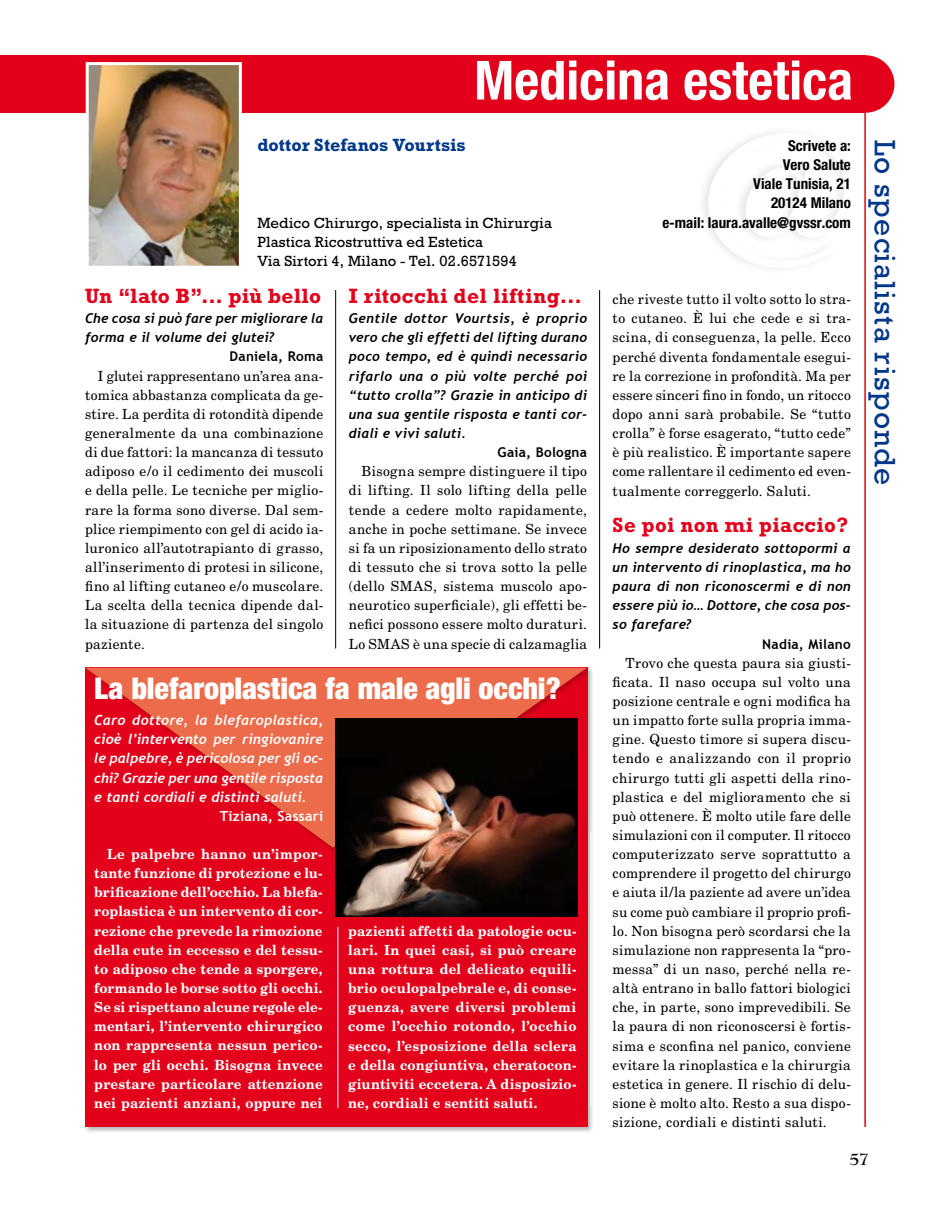
<style>
.page{position:relative;width:936px;height:1212px;background:#fff}
.page>*{position:absolute;margin:0;border:0;box-sizing:border-box;transform-origin:0 0}
.t1{font:195px "Times";color:#fff}
.t2{font:700 condensed 54px "Helvetica Neue";color:#fff}
.t3{font:900 condensed 30px "Helvetica Neue";color:#fff}
.t4{font:30px "Rockwell";letter-spacing:.04em;color:#00378b}
.t5{font:700 21px "Rockwell";letter-spacing:.02em;color:#e2001a}
.t6{font:700 18px "Rockwell";color:#00378b}
.t7{font:700 18px "Bernhard Modern";color:#000}
.t8{font:15px/19.2px "Rockwell";letter-spacing:.01em;color:#000}
.t9{font:700 condensed 15px/19.2px "Helvetica Neue";color:#000;text-align:right}
.t10{font:13.95px/19.2px "New Century Schlbk";letter-spacing:.025em;color:#000;text-align:justify}
.t11{font:700 13.95px/19.2px "New Century Schlbk";letter-spacing:.015em;color:#fff;text-align:justify;scale:.95 1}
.t12{font:italic 700 13.95px/19.2px "Trebuchet";letter-spacing:-.005em;color:#fff;text-align:justify}
.t13{font:700 13.95px "Trebuchet MS";letter-spacing:.015em;color:#fff}
.t14{font:italic 700 13.5px/19.2px "Trebuchet";letter-spacing:.01em;color:#000;text-align:justify}
.t15{font:700 13.5px "Trebuchet MS";letter-spacing:.02em;color:#000}
</style>
<div class="page">
<div style="left:837px;top:55px;width:57px;height:58px;background:#e2001a;border-radius:50%"></div>
<div style="left:0;top:55px;width:865px;height:58px;background:#e2001a"></div>
<hr style="left:864px;top:113px;width:1px;height:1014px;background:#e2001a">
<div style="left:695px;top:125px;width:159px;height:150px;background:#000;opacity:.1"></div>
<div style="left:83px;top:666px;width:511px;height:469px;background:#000;opacity:.3"></div>
<div style="left:85px;top:668px;width:502px;height:459px;background:#e2001a"></div>
<div style="left:83px;top:666px;width:510px;height:189px;background:#000;opacity:.2"></div>
<svg style="left:85px;top:668px;width:502px;height:180px;fill:#eb6b4a"></svg>
<hr style="left:335px;top:290px;width:1px;height:358px;background:#000">
<hr style="left:599px;top:290px;width:1px;height:358px;background:#000">
<hr style="left:590px;top:832px;width:1px;height:275px;background:#fff">
<img style="left:90px;top:66px;width:148px;height:199px">
<div style="left:86px;top:62px;width:156px;height:207px;border:3px solid #fff"></div>
<hr style="left:337px;top:927px;width:1px;height:181px;background:#fff">
<img style="left:336px;top:718px;width:241px;height:198px">
<h2 class="t2" style="left:474px;top:48px;width:380px">Medicina estetica</h2>
<p class="t6" style="left:257px;top:134px;width:210px">dottor Stefanos Vourtsis</p>
<p class="t8" style="left:257px;top:213px;width:296px">Medico Chirurgo, specialista in Chirurgia<br>Plastica Ricostruttiva ed Estetica<br>Via Sirtori 4, Milano - Tel. 02.6571594</p>
<h3 class="t5" style="left:85px;top:283px;width:237px">Un “lato B”... più bello</h3>
<p class="t14" style="left:85px;top:309px;width:240px">Che cosa si può fare per migliorare la forma e il volume dei glutei?</p>
<p class="t15" style="left:229px;top:348px;width:95px">Daniela, Roma</p>
<p class="t10" style="left:85px;top:366px;width:240px;text-indent:13px">I glutei rappresentano un’area ana&shy;tomica abbastanza complicata da ge&shy;stire. La perdita di rotondità dipende generalmente da una combinazione di due fattori: la mancanza di tessuto adiposo e/o il cedimento dei muscoli e della pelle. Le tecniche per miglio&shy;rare la forma sono diverse. Dal sem&shy;plice riempimento con gel di acido ia&shy;luronico all’autotrapianto di grasso, all’inserimento di protesi in silicone, fino al lifting cutaneo e/o muscolare.<br>La scelta della tecnica dipende dal&shy;la situazione di partenza del singolo paziente.</p>
<h3 class="t5" style="left:349px;top:283px;width:234px">I ritocchi del lifting...</h3>
<p class="t14" style="left:349px;top:309px;width:240px">Gentile dottor Vourtsis, è proprio vero che gli effetti del lifting durano poco tempo, ed è quindi necessario rifarlo una o più volte perché poi “tutto crolla”? Grazie in anticipo di una sua gentile risposta e tanti cor&shy;diali e vivi saluti.</p>
<p class="t15" style="left:497px;top:444px;width:91px">Gaia, Bologna</p>
<p class="t10" style="left:349px;top:462px;width:240px;text-indent:13px">Bisogna sempre distinguere il tipo di lifting. Il solo lifting della pelle tende a cedere molto rapidamente, anche in poche settimane. Se invece si fa un riposizionamento dello strato di tessuto che si trova sotto la pelle (dello SMAS, sistema muscolo apo&shy;neurotico superficiale), gli effetti be&shy;nefici possono essere molto duraturi.<br>Lo SMAS è una specie di calzamaglia</p>
<h3 class="t3" style="left:94px;top:670px;width:468px">La blefaroplastica fa male agli occhi?</h3>
<p class="t12" style="left:94px;top:711px;width:230px">Caro dottore, la blefaroplastica, cioè l’intervento per ringiovanire le palpebre, è pericolosa per gli oc&shy;chi? Grazie per una gentile risposta e tanti cordiali e distinti saluti.</p>
<p class="t13" style="left:220px;top:807px;width:105px">Tiziana, Sassari</p>
<p class="t11" style="left:94px;top:844px;width:242px;text-indent:13px">Le palpebre hanno un’impor&shy;tante funzione di protezione e lu&shy;brificazione dell’occhio. La blefa&shy;roplastica è un intervento di cor&shy;rezione che prevede la rimozione della cute in eccesso e del tessu&shy;to adiposo che tende a sporgere, formando le borse sotto gli occhi.<br>Se si rispettano alcune regole ele&shy;mentari, l’intervento chirurgico non rappresenta nessun perico&shy;lo per gli occhi. Bisogna invece prestare particolare attenzione nei pazienti anziani, oppure nei</p>
<p class="t11" style="left:348px;top:921px;width:242px">pazienti affetti da patologie ocu&shy;lari. In quei casi, si può creare una rottura del delicato equili&shy;brio oculopalpebrale e, di conse&shy;guenza, avere diversi problemi come l’occhio rotondo, l’occhio secco, l’esposizione della sclera e della congiuntiva, cheratocon&shy;giuntiviti eccetera. A disposizio&shy;ne, cordiali e sentiti saluti.</p>
<h1 class="t1" style="left:690px;top:17px;width:181px">@</h1>
<p class="t9" style="left:662px;top:136px;width:190px">Scrivete a:<br>Vero Salute<br>Viale Tunisia, 21<br>20124 Milano<br>e-mail: laura.avalle@gvssr.com</p>
<p class="t10" style="left:612px;top:289px;width:240px">che riveste tutto il volto sotto lo stra&shy;to cutaneo. è lui che cede e si tra&shy;scina, di conseguenza, la pelle. Ecco perché diventa fondamentale esegui&shy;re la correzione in profondità. Ma per essere sinceri fino in fondo, un ritocco dopo anni sarà probabile. Se “tutto crolla” è forse esagerato, “tutto cede” è più realistico. è importante sapere come rallentare il cedimento ed even&shy;tualmente correggerlo. Saluti.</p>
<h3 class="t5" style="left:612px;top:513px;width:237px">Se poi non mi piaccio?</h3>
<p class="t14" style="left:612px;top:539px;width:240px">Ho sempre desiderato sottopormi a un intervento di rinoplastica, ma ho paura di non riconoscermi e di non essere più io… Dottore, che cosa pos&shy;so farefare?</p>
<p class="t15" style="left:762px;top:635px;width:90px">Nadia, Milano</p>
<p class="t10" style="left:612px;top:653px;width:240px;text-indent:13px">Trovo che questa paura sia giusti&shy;ficata. Il naso occupa sul volto una posizione centrale e ogni modifica ha un impatto forte sulla propria imma&shy;gine. Questo timore si supera discu&shy;tendo e analizzando con il proprio chirurgo tutti gli aspetti della rino&shy;plastica e del miglioramento che si può ottenere. è molto utile fare delle simulazioni con il computer. Il ritocco computerizzato serve soprattutto a comprendere il progetto del chirurgo e aiuta il/la paziente ad avere un’idea su come può cambiare il proprio profi&shy;lo. Non bisogna però scordarsi che la simulazione non rappresenta la “pro&shy;messa” di un naso, perché nella re&shy;altà entrano in ballo fattori biologici che, in parte, sono imprevedibili. Se la paura di non riconoscersi è fortis&shy;sima e sconfina nel panico, conviene evitare la rinoplastica e la chirurgia estetica in genere. Il rischio di delu&shy;sione è molto alto. Resto a sua dispo&shy;sizione, cordiali e distinti saluti.</p>
<h3 class="t4" style="left:902px;top:140px;width:347px;rotate:90deg">Lo specialista risponde</h3>
<p class="t7" style="left:849px;top:1150px;width:22px">57</p>
</div>
